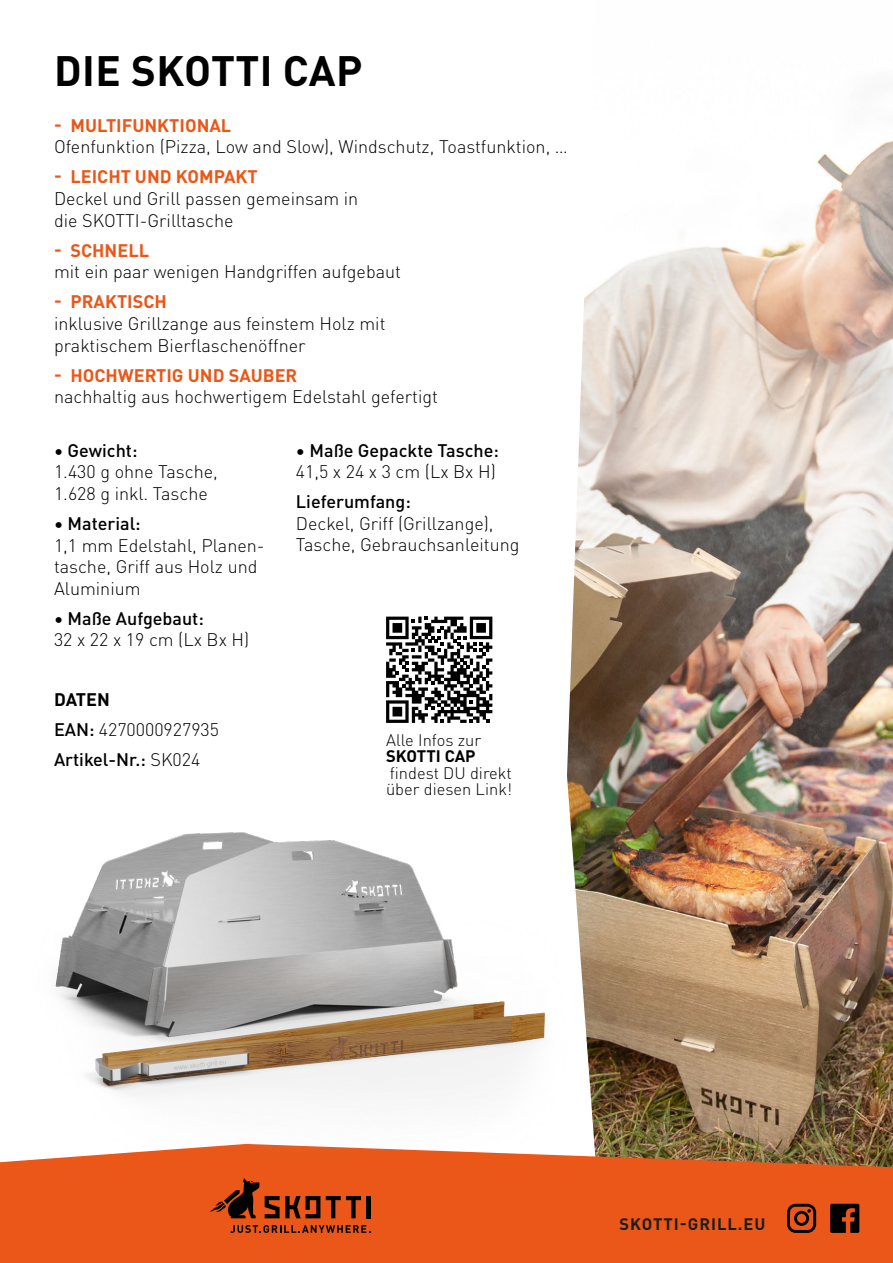
<style>
.page{position:relative;width:893px;height:1263px;background:#fff}
.page>*{position:absolute;margin:0;border:0;box-sizing:border-box;transform-origin:0 0}
.t1{font:700 42px "DIN Pro";letter-spacing:.01em;color:#000}
.t2{font:300 18px/21.6px "DIN Pro";color:#000}
.t3{font:700 18px "DIN Pro";color:#ea5718}
.t4{font:500 18px "DIN Pro";color:#000}
.t5{font:300 16.5px/16.5px "DIN Pro";color:#000}
.t6{font:700 16.5px "DIN Pro";letter-spacing:.06em;color:#1d1d1b}
.t7{font:700 16.5px "DIN Pro";color:#000}
.s1{font-weight:700}
.s2{font-weight:500}
</style>
<div class="page">
<img style="left:567px;top:140px;width:326px;height:1004px">
<svg style="left:0;top:1144px;width:893px;height:119px;background:#e0591d"></svg>
<svg style="left:230px;top:1225px;width:140px;height:8px"></svg>
<svg style="left:787px;top:1204px;width:29px;height:29px"></svg>
<svg style="left:830px;top:1204px;width:29px;height:29px"></svg>
<img style="left:19px;top:794px;width:552px;height:424px">
<svg style="left:386px;top:617px;width:106px;height:106px"></svg>
<h1 class="t1" style="left:54px;top:38px;width:310px">DIE SKOTTI CAP</h1>
<p class="t3" style="left:54px;top:111px;width:179px">- MULTIFUNKTIONAL</p>
<p class="t2" style="left:54px;top:135px;width:515px">Ofenfunktion (Pizza, Low and Slow), Windschutz, Toastfunktion, …</p>
<p class="t3" style="left:54px;top:163px;width:205px">- LEICHT UND KOMPAKT</p>
<p class="t2" style="left:54px;top:187px;width:306px">Deckel und Grill passen gemeinsam in die SKOTTI-Grilltasche</p>
<p class="t3" style="left:54px;top:236px;width:97px">- SCHNELL</p>
<p class="t2" style="left:54px;top:260px;width:349px">mit ein paar wenigen Handgriffen aufgebaut</p>
<p class="t3" style="left:54px;top:288px;width:114px">- PRAKTISCH</p>
<p class="t2" style="left:54px;top:312px;width:333px">inklusive Grillzange aus feinstem Holz mit praktischem Bierflaschenöffner</p>
<p class="t3" style="left:54px;top:361px;width:245px">- HOCHWERTIG UND SAUBER</p>
<p class="t2" style="left:54px;top:385px;width:385px">nachhaltig aus hochwertigem Edelstahl gefertigt</p>
<p class="t4" style="left:54px;top:436px;width:85px">• Gewicht:</p>
<p class="t2" style="left:54px;top:460px;width:165px">1.430 g ohne Tasche,<br>1.628 g inkl. Tasche</p>
<p class="t4" style="left:54px;top:509px;width:88px">• Material:</p>
<p class="t2" style="left:54px;top:533px;width:212px">1,1 mm Edelstahl, Planen&shy;tasche, Griff aus Holz und<br>Aluminium</p>
<p class="t4" style="left:54px;top:604px;width:151px">• Maße Aufgebaut:</p>
<p class="t2" style="left:54px;top:628px;width:197px">32 x 22 x 19 cm (Lx Bx H)</p>
<p class="t2" style="left:54px;top:683px;width:167px;line-height:30.2px"><span class="s1">DATEN<br></span><span class="s2">EAN:</span> 4270000927935<br><span class="s2">Artikel-Nr.:</span> SK024</p>
<p class="t4" style="left:296px;top:436px;width:204px">• Maße Gepackte Tasche:</p>
<p class="t2" style="left:296px;top:460px;width:201px">41,5 x 24 x 3 cm (Lx Bx H)</p>
<p class="t4" style="left:296px;top:488px;width:116px">Lieferumfang:</p>
<p class="t2" style="left:296px;top:511px;width:225px">Deckel, Griff (Grillzange),<br>Tasche, Gebrauchsanleitung</p>
<p class="t5" style="left:386px;top:730px;width:97px">Alle Infos zur</p>
<p class="t7" style="left:386px;top:743px;width:91px">SKOTTI CAP</p>
<p class="t5" style="left:386px;top:763px;width:127px">findest DU direkt über diesen Link!</p>
<p class="t6" style="left:619px;top:1211px;width:147px">SKOTTI-GRILL.EU</p>
</div>
